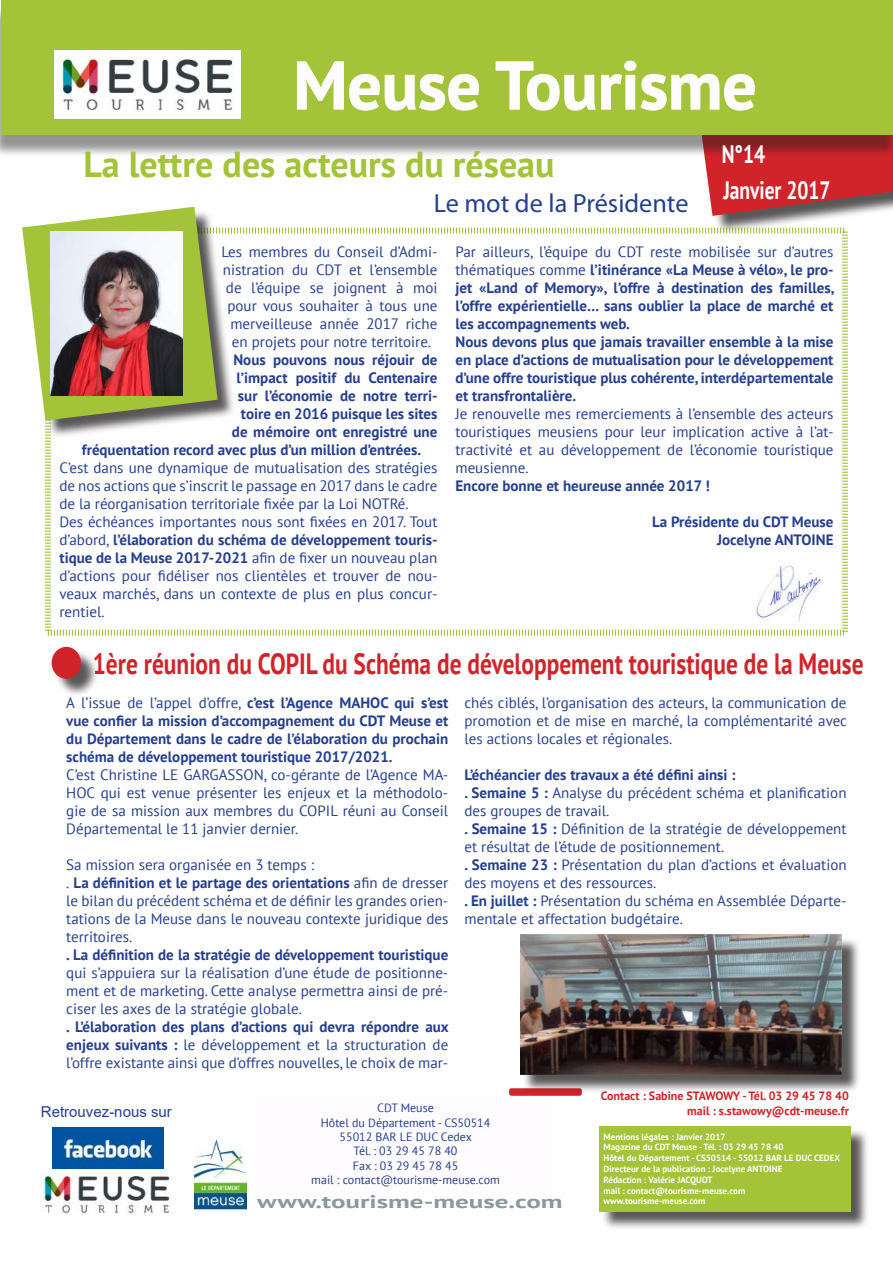
<style>
.page{position:relative;width:893px;height:1263px;background:#fff}
.page>*{position:absolute;margin:0;border:0;box-sizing:border-box;transform-origin:0 0}
.t1{font:700 67.5px "PT Sans";color:#fefcff}
.t2{font:700 36px "PT Sans";color:#a3c339}
.t3{font:700 29.25px "PT Sans";color:#d1232a;scale:.8 1}
.t4{font:26.25px "Myriad Pro";color:#253f8e}
.t5{font:700 25.2px/36px "PT Sans";color:#fff;scale:.78 1}
.t6{font:700 18px "PT Sans";color:#8a999e;scale:1.5 1}
.t7{font:15px/18px "PT Sans";color:#253f8e;text-align:justify}
.t8{font:700 15px/18px "PT Sans";color:#253f8e}
.t9{font:15px "Arial";color:#253f8e}
.t10{font:12px/14.4px "PT Sans";color:#253f8e;text-align:center}
.t11{font:700 12px/14.4px "PT Sans";color:#d1232a;text-align:right}
.t12{font:700 9px/10.8px "PT Sans";color:#fff}
.s1{font-weight:700}
.s2{font-weight:400}
</style>
<div class="page">
<svg style="left:45px;top:227px;width:803px;height:409px"></svg>
<div style="left:25px;top:210px;width:211px;height:228px;background:#231f20;opacity:.75"></div>
<svg style="left:22px;top:207px;width:196px;height:213px"></svg>
<div style="left:700px;top:43px;width:193px;height:191px;background:#231f20;opacity:.75"></div>
<div style="left:0;top:6px;width:893px;height:152px;background:#231f20;opacity:.48"></div>
<div style="left:1px;top:0;width:891px;height:135px;background:#a3c339"></div>
<img style="left:54px;top:51px;width:187px;height:67px">
<svg style="left:296px;top:61px;width:183px;height:50px"></svg>
<svg style="left:495px;top:60px;width:398px;height:156px"></svg>
<img style="left:194px;top:1139px;width:53px;height:72px">
<img style="left:53px;top:1127px;width:110px;height:42px">
<img style="left:50px;top:232px;width:132px;height:163px">
<img style="left:747px;top:555px;width:76px;height:66px">
<div style="left:602px;top:1128px;width:267px;height:102px;background:#231f20;opacity:.75"></div>
<div style="left:599px;top:1126px;width:251px;height:86px;background:#a3c339"></div>
<img style="left:42px;top:1169px;width:130px;height:45px">
<div style="left:510px;top:1089px;width:71px;height:6px;background:#d1232a;border-radius:2px"></div>
<div style="left:509px;top:1088px;width:73px;height:8px;border:2px solid #d1232a;border-radius:2px"></div>
<div style="left:522px;top:937px;width:338px;height:156px;background:#231f20;opacity:.75"></div>
<img style="left:520px;top:934px;width:322px;height:140px">
<div style="left:54px;top:650px;width:45px;height:47px;background:#231f20;opacity:.75"></div>
<div style="left:52px;top:647px;width:29px;height:32px;background:#d1232a;border-radius:50%"></div>
<h1 class="t1" style="left:293px;top:41px;width:465px">Meuse Tourisme</h1>
<h3 class="t5" style="left:722px;top:136px;width:141px">N°14<br>Janvier 2017</h3>
<h2 class="t2" style="left:83px;top:141px;width:473px">La lettre des acteurs du réseau</h2>
<h3 class="t4" style="left:434px;top:187px;width:256px">Le mot de la Présidente</h3>
<p class="t7" style="left:221px;top:243px;width:218px;text-align:center">Les membres du Conseil d’Admi&shy;nistration du CDT et l’ensemble de l’équipe se joignent à moi pour vous souhaiter à tous une merveilleuse année 2017 riche en projets pour notre territoire.</p>
<p class="t8" style="left:233px;top:351px;width:205px">Nous pouvons nous réjouir de</p>
<p class="t8" style="left:236px;top:369px;width:203px">l’impact positif du Centenaire</p>
<p class="t8" style="left:238px;top:387px;width:201px">sur l’économie de notre terri-</p>
<p class="t8" style="left:241px;top:405px;width:198px">toire en 2016 puisque les sites</p>
<p class="t8" style="left:232px;top:423px;width:207px">de mémoire ont enregistré une</p>
<p class="t8" style="left:82px;top:441px;width:341px">fréquentation record avec plus d’un million d’entrées.</p>
<p class="t7" style="left:59px;top:459px;width:380px;text-align:left">C’est dans une dynamique de mutualisation des stratégies de nos actions que s’inscrit le passage en 2017 dans le cadre de la réorganisation territoriale fixée par la Loi NOTRé.<br>Des échéances importantes nous sont fixées en 2017. Tout d’abord, <span class="s1">l’élaboration du schéma de développement touris&shy;tique de la Meuse 2017-2021</span> afin de fixer un nouveau plan d’actions pour fidéliser nos clientèles et trouver de nou&shy;veaux marchés, dans un contexte de plus en plus concur&shy;rentiel.</p>
<p class="t8" style="left:455px;top:243px;width:381px"><span class="s2">Par ailleurs, l’équipe du CDT reste mobilisée sur d’autres thématiques comme</span> l’itinérance «La Meuse à vélo», le pro&shy;jet «Land of Memory», l’offre à destination des familles, l’offre expérientielle… sans oublier la place de marché et les accompagnements web.<br>Nous devons plus que jamais travailler ensemble à la mise en place d’actions de mutualisation pour le développement d’une offre touristique plus cohérente, interdépartementale et transfrontalière.</p>
<p class="t7" style="left:455px;top:405px;width:380px">Je renouvelle mes remerciements à l’ensemble des acteurs touristiques meusiens pour leur implication active à l’at&shy;tractivité et au développement de l’économie touristique meusienne.</p>
<p class="t8" style="left:455px;top:477px;width:256px">Encore bonne et heureuse année 2017 !</p>
<p class="t8" style="left:652px;top:513px;width:183px;text-align:right">La Présidente du CDT Meuse<br>Jocelyne ANTOINE</p>
<h3 class="t3" style="left:93px;top:644px;width:965px">1ère réunion du COPIL du Schéma de développement touristique de la Meuse</h3>
<p class="t8" style="left:66px;top:693px;width:384px;text-align:justify"><span class="s2">A l’issue de l’appel d’offre,</span> c’est l’Agence MAHOC qui s’est vue confier la mission d’accompagnement du CDT Meuse et du Département dans le cadre de l’élaboration du prochain schéma de développement touristique 2017/2021.</p>
<p class="t7" style="left:66px;top:765px;width:384px">C’est Christine LE GARGASSON, co-gérante de l’Agence MA-HOC qui est venue présenter les enjeux et la méthodolo&shy;gie de sa mission aux membres du COPIL réuni au Conseil Départemental le 11 janvier dernier.</p>
<p class="t7" style="left:66px;top:855px;width:384px;text-align:left">Sa mission sera organisée en 3 temps :<br>. <span class="s1">La définition et le partage des orientations</span> afin de dresser le bilan du précédent schéma et de définir les grandes orien&shy;tations de la Meuse dans le nouveau contexte juridique des territoires.</p>
<p class="t8" style="left:66px;top:945px;width:384px">. La définition de la stratégie de développement touristique</p>
<p class="t7" style="left:66px;top:963px;width:384px">qui s’appuiera sur la réalisation d’une étude de positionne&shy;ment et de marketing. Cette analyse permettra ainsi de pré&shy;ciser les axes de la stratégie globale.</p>
<p class="t7" style="left:66px;top:1017px;width:384px"><span class="s1">. L’élaboration des plans d’actions qui devra répondre aux enjeux suivants :</span> le développement et la structuration de l’offre existante ainsi que d’offres nouvelles, le choix de mar-</p>
<p class="t7" style="left:464px;top:693px;width:384px">chés ciblés, l’organisation des acteurs, la communication de promotion et de mise en marché, la complémentarité avec les actions locales et régionales.</p>
<p class="t7" style="left:464px;top:765px;width:384px;text-align:left"><span class="s1">L’échéancier des travaux a été défini ainsi :<br>. Semaine 5 :</span> Analyse du précédent schéma et planification des groupes de travail.<br><span class="s1">. Semaine 15 :</span> Définition de la stratégie de développement et résultat de l’étude de positionnement.<br><span class="s1">. Semaine 23 :</span> Présentation du plan d’actions et évaluation des moyens et des ressources.<br><span class="s1">. En juillet :</span> Présentation du schéma en Assemblée Départe&shy;mentale et affectation budgétaire.</p>
<p class="t9" style="left:41px;top:1102px;width:132px">Retrouvez-nous sur</p>
<p class="t10" style="left:311px;top:1100px;width:190px">CDT Meuse<br>Hôtel du Département - CS50514<br>55012 BAR LE DUC Cedex<br>Tél. : 03 29 45 78 40<br>Fax : 03 29 45 78 45<br>mail : contact@tourisme-meuse.com</p>
<p class="t6" style="left:257px;top:1190px;width:205px">www.tourisme-meuse.com</p>
<p class="t11" style="left:601px;top:1089px;width:250px">Contact : Sabine STAWOWY - Tél. 03 29 45 78 40 mail : s.stawowy@cdt-meuse.fr</p>
<p class="t12" style="left:604px;top:1131px;width:238px">Mentions légales : Janvier 2017<br>Magazine du CDT Meuse - Tél. : 03 29 45 78 40<br>Hôtel du Département - CS50514 - 55012 BAR LE DUC CEDEX Directeur de la publication : Jocelyne ANTOINE<br>Rédaction : Valérie JACQUOT<br>mail : contact@tourisme-meuse.com www.tourisme-meuse.com</p>
</div>
